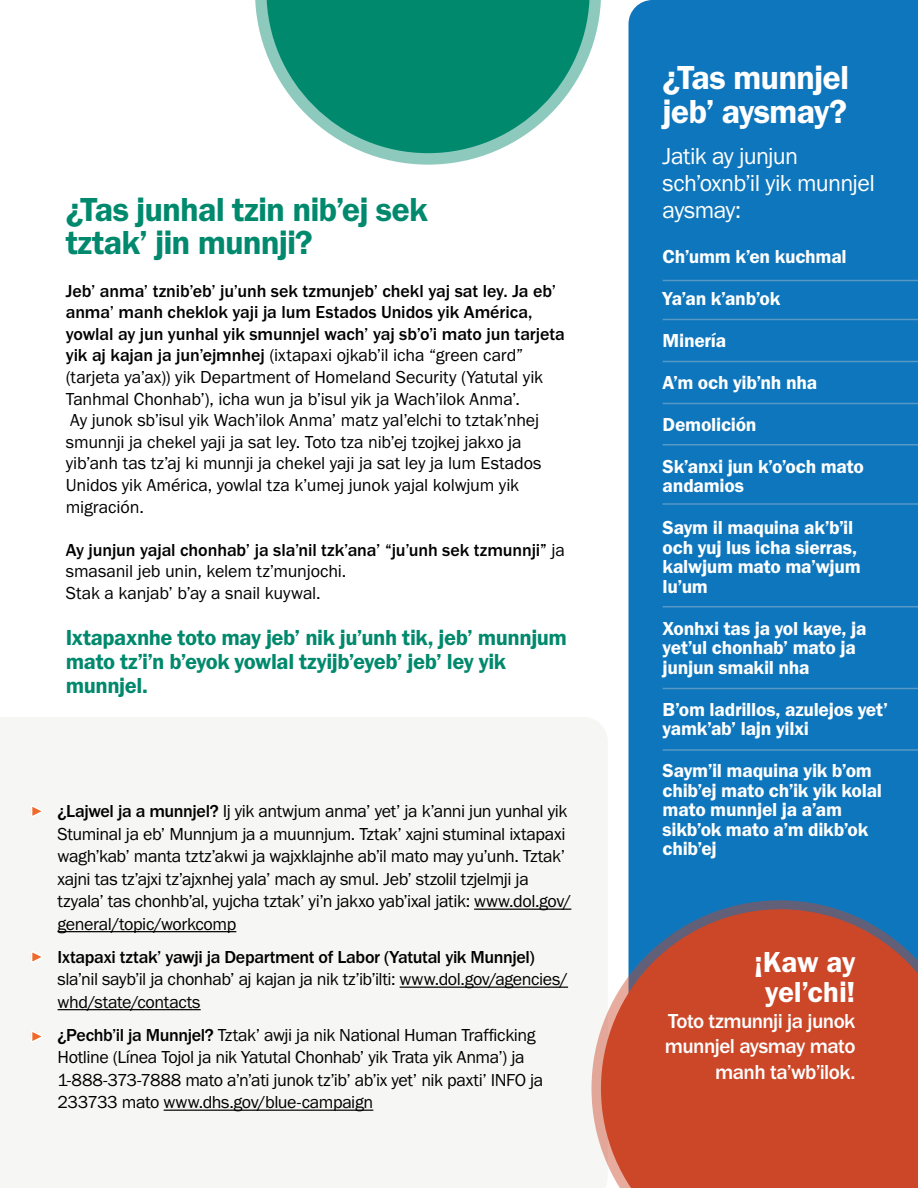
<style>
.page{position:relative;width:918px;height:1188px;background:#fff}
.page>*{position:absolute;margin:0;border:0;box-sizing:border-box;transform-origin:0 0}
.t1{font:34.5px/33px "Franklin Gothic URW Dem";letter-spacing:-.03em;color:#00896d}
.t2{font:34.5px/33px "Franklin Gothic URW Dem";letter-spacing:-.025em;color:#fff}
.t3{font:30px/30px "Franklin Gothic URW Dem";letter-spacing:-.005em;color:#fff;text-align:center}
.t4{font:24px/27px "Franklin Gothic URW Boo";letter-spacing:-.03em;color:#fff}
.t5{font:22.5px/24px "Franklin Gothic URW Dem";letter-spacing:-.02em;color:#00896d}
.t6{font:500 21px/25.5px "Franklin Gothic URW";letter-spacing:-.03em;color:#fff;text-align:right}
.t7{font:19.5px/19.5px "Franklin Gothic URW Dem";letter-spacing:-.015em;color:#fff}
.t8{font:18px/22.5px "Franklin Gothic URW Boo";letter-spacing:-.015em;color:#000}
.t9{font:500 18px/21.6px "Franklin Gothic URW";letter-spacing:-.005em;color:#000}
.s1{font-family:"Franklin Gothic URW";font-weight:500}
.s2{font-family:"Franklin Gothic URW Boo";font-weight:400}
</style>
<div class="page">
<svg style="left:255px;top:0;width:346px;height:165px"></svg>
<svg style="left:266px;top:0;width:324px;height:153px;background:#319f89"></svg>
<hr style="left:474px;top:909px;width:97px;height:1px;background:#000">
<hr style="left:58px;top:931px;width:178px;height:1px;background:#000">
<hr style="left:400px;top:987px;width:168px;height:1px;background:#000">
<hr style="left:58px;top:1009px;width:143px;height:1px;background:#000">
<hr style="left:164px;top:1110px;width:209px;height:1px;background:#000">
<div style="left:628px;top:0;width:290px;height:900px;background:#0e76bc"></div>
<svg style="left:591px;top:900px;width:327px;height:248px"></svg>
<svg style="left:601px;top:909px;width:317px;height:279px;background:#c15139"></svg>
<hr style="left:663px;top:280px;width:255px;height:1px;background:#d2d5d4">
<hr style="left:663px;top:319px;width:255px;height:1px;background:#d2d5d4">
<hr style="left:663px;top:361px;width:255px;height:1px;background:#d2d5d4">
<hr style="left:663px;top:403px;width:255px;height:1px;background:#d2d5d4">
<hr style="left:663px;top:503px;width:255px;height:2px;background:#d2d5d4">
<hr style="left:663px;top:606px;width:255px;height:2px;background:#d2d5d4">
<hr style="left:663px;top:688px;width:255px;height:1px;background:#d2d5d4">
<hr style="left:663px;top:749px;width:255px;height:2px;background:#d2d5d4">
<hr style="left:663px;top:444px;width:255px;height:2px;background:#d2d5d4">
<svg style="left:32px;top:807px;width:9px;height:9px"></svg>
<svg style="left:32px;top:952px;width:9px;height:10px"></svg>
<svg style="left:32px;top:1032px;width:9px;height:9px"></svg>
<h1 class="t1" style="left:66px;top:193px;width:364px">¿Tas junhal tzin nib’ej sek tztak’ jin munnji?</h1>
<p class="t9" style="left:66px;top:279px;width:501px">Jeb’ anma’ tznib’eb’ ju’unh sek tzmunjeb’ chekl yaj sat ley. Ja eb’ anma’ manh cheklok yaji ja lum Estados Unidos yik América, yowlal ay jun yunhal yik smunnjel wach’ yaj sb’o’i mato jun tarjeta</p>
<p class="t8" style="left:66px;top:344px;width:479px;line-height:21.6px"><span class="s1">yik aj kajan ja jun’ejmnhej</span> (ixtapaxi ojkab’il icha “green card” (tarjeta ya’ax)) yik Department of Homeland Security (Yatutal yik Tanhmal Chonhab’), icha wun ja b’isul yik ja Wach’ilok Anma’.<br>Ay junok sb’isul yik Wach’ilok Anma’ matz yal’elchi to tztak’nhej smunnji ja chekel yaji ja sat ley. Toto tza nib’ej tzojkej jakxo ja yib’anh tas tz’aj ki munnji ja chekel yaji ja sat ley ja lum Estados Unidos yik América, yowlal tza k’umej junok yajal kolwjum yik migración.</p>
<p class="t9" style="left:66px;top:539px;width:501px">Ay junjun yajal chonhab’ ja sla’nil tzk’ana’ “ju’unh sek tzmunnji” <span class="s2">ja</span></p>
<p class="t8" style="left:66px;top:560px;width:282px;line-height:21.6px">smasanil jeb unin, kelem tz’munjochi.<br>Stak a kanjab’ b’ay a snail kuywal.</p>
<p class="t5" style="left:66px;top:625px;width:503px">Ixtapaxnhe toto may jeb’ nik ju’unh tik, jeb’ munnjum mato tz’i’n b’eyok yowlal tzyijb’eyeb’ jeb’ ley yik munnjel.</p>
<p class="t8" style="left:58px;top:800px;width:515px;text-indent:-27px"><sup>■</sup> <span class="s1">¿Lajwel ja a munnjel?</span> Ij yik antwjum anma’ yet’ ja k’anni jun yunhal yik Stuminal ja eb’ Munnjum ja a muunnjum. Tztak’ xajni stuminal ixtapaxi wagh’kab’ manta tztz’akwi ja wajxklajnhe ab’il mato may yu’unh. Tztak’ xajni tas tz’ajxi tz’ajxnhej yala’ mach ay smul. Jeb’ stzolil tzjelmji ja tzyala’ tas chonhb’al, yujcha tztak’ yi’n jakxo yab’ixal jatik: www.dol.gov/ general/topic/workcomp</p>
<p class="t9" style="left:31px;top:946px;width:506px"><sup>■</sup> Ixtapaxi tztak’ yawji ja Department of Labor (Yatutal yik Munnjel)</p>
<p class="t8" style="left:58px;top:968px;width:512px">sla’nil sayb’il ja chonhab’ aj kajan ja nik tz’ib’ilti: www.dol.gov/agencies/ whd/state/contacts</p>
<p class="t8" style="left:58px;top:1023px;width:487px;text-indent:-27px"><sup>■</sup> <span class="s1">¿Pechb’il ja Munnjel?</span> Tztak’ awji ja nik National Human Trafficking Hotline (Línea Tojol ja nik Yatutal Chonhab’ yik Trata yik Anma’) ja 1-888-373-7888 mato a’n’ati junok tz’ib’ ab’ix yet’ nik paxti’ INFO ja 233733 mato www.dhs.gov/blue-campaign</p>
<h1 class="t2" style="left:663px;top:61px;width:188px">¿Tas munnjel jeb’ aysmay?</h1>
<h3 class="t4" style="left:663px;top:143px;width:214px">Jatik ay junjun sch’oxnb’il yik munnjel aysmay:</h3>
<p class="t7" style="left:663px;top:235px;width:203px;line-height:42px">Ch’umm k’en kuchmal<br>Ya’an k’anb’ok<br>Minería<br>A’m och yib’nh nha<br>Demolición<br>Sk’anxi jun k’o’och mato</p>
<p class="t7" style="left:663px;top:465px;width:192px;line-height:42px">andamios<br>Saym il maquina ak’b’il</p>
<p class="t7" style="left:663px;top:537px;width:200px">och yuj lus icha sierras, kalwjum mato ma’wjum lu’um</p>
<p class="t7" style="left:663px;top:618px;width:205px">Xonhxi tas ja yol kaye, ja yet’ul chonhab’ mato ja junjun smakil nha</p>
<p class="t7" style="left:663px;top:699px;width:227px">B’om ladrillos, azulejos yet’ yamk’ab’ lajn yilxi</p>
<p class="t7" style="left:663px;top:761px;width:221px">Saym’il maquina yik b’om chib’ej mato ch’ik yik kolal mato munnjel ja a’am sikb’ok mato a’m dikb’ok chib’ej</p>
<h2 class="t3" style="left:754px;top:947px;width:103px">¡Kaw ay yel’chi!</h2>
<p class="t6" style="left:665px;top:1008px;width:192px">Toto tzmunnji ja junok munnjel aysmay mato manh ta’wb’ilok.</p>
</div>
